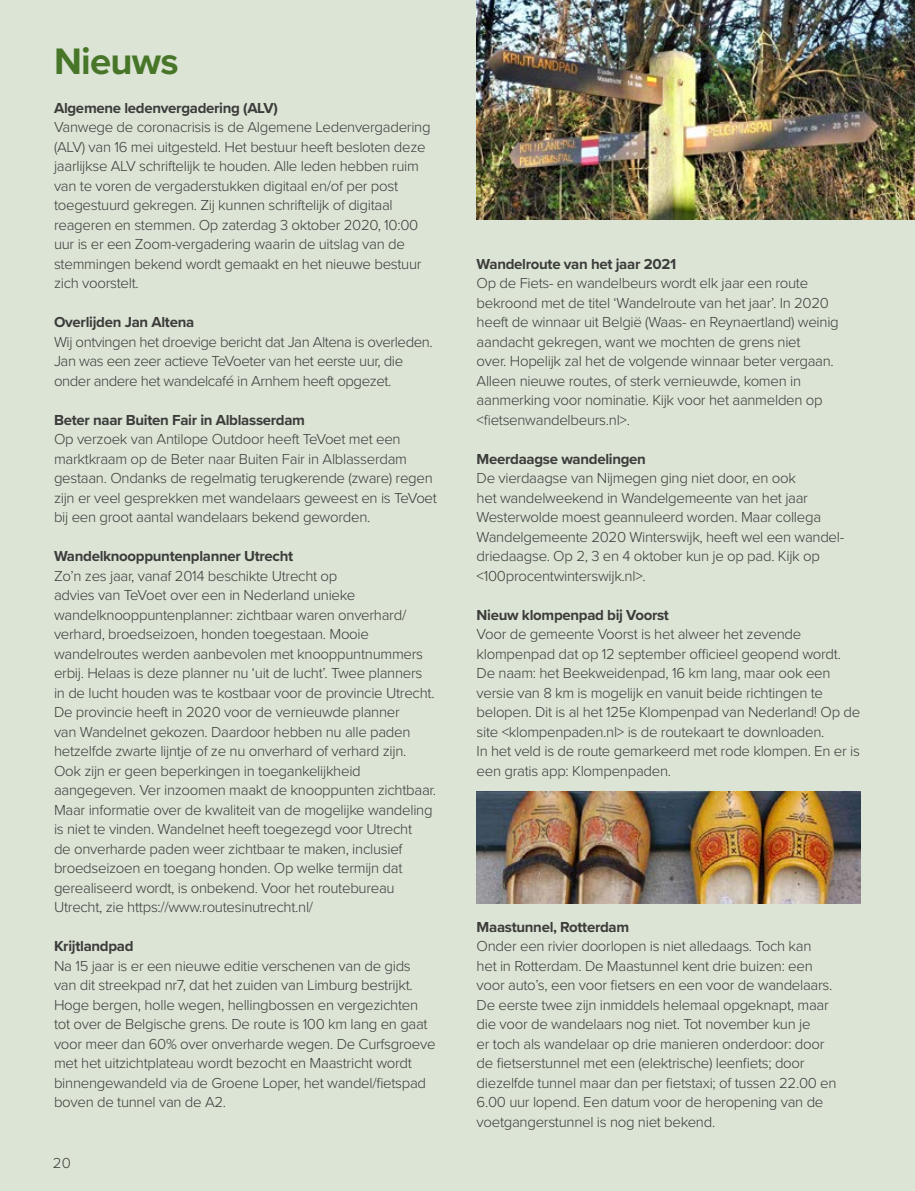
<style>
.page{position:relative;width:915px;height:1191px;background:#fff}
.page>*{position:absolute;margin:0;border:0;box-sizing:border-box;transform-origin:0 0}
.t1{font:700 38.25px "Proxima Nova";letter-spacing:-.02em;color:#487629}
.t2{font:300 15px/19.5px "Proxima Nova";letter-spacing:-.02em;color:#3c3c3b}
.t3{font:700 15px "Proxima Nova";letter-spacing:-.02em;color:#3c3c3b}
</style>
<div class="page">
<div style="left:0;top:0;width:914px;height:1191px;background:#dbe4d5"></div>
<img style="left:476px;top:791px;width:384px;height:113px">
<img style="left:476px;top:0;width:438px;height:219px">
<h1 class="t1" style="left:54px;top:33px;width:126px">Nieuws</h1>
<p class="t3" style="left:54px;top:96px;width:225px">Algemene ledenvergadering (ALV)</p>
<p class="t2" style="left:54px;top:116px;width:378px">Vanwege de coronacrisis is de Algemene Ledenvergadering (ALV) van 16 mei uitgesteld. Het bestuur heeft besloten deze jaarlijkse ALV schriftelijk te houden. Alle leden hebben ruim van te voren de vergaderstukken digitaal en/of per post toegestuurd gekregen. Zij kunnen schriftelijk of digitaal reageren en stemmen. Op zaterdag 3 oktober 2020, 10:00 uur is er een Zoom-vergadering waarin de uitslag van de stemmingen bekend wordt gemaakt en het nieuwe bestuur zich voorstelt.</p>
<p class="t3" style="left:54px;top:311px;width:142px">Overlijden Jan Altena</p>
<p class="t2" style="left:54px;top:331px;width:380px">Wij ontvingen het droevige bericht dat Jan Altena is overleden.<br>Jan was een zeer actieve TeVoeter van het eerste uur, die onder andere het wandelcafé in Arnhem heeft opgezet.</p>
<p class="t3" style="left:54px;top:408px;width:252px">Beter naar Buiten Fair in Alblasserdam</p>
<p class="t2" style="left:54px;top:428px;width:384px">Op verzoek van Antilope Outdoor heeft TeVoet met een marktkraam op de Beter naar Buiten Fair in Alblasserdam gestaan. Ondanks de regelmatig terugkerende (zware) regen zijn er veel gesprekken met wandelaars geweest en is TeVoet bij een groot aantal wandelaars bekend geworden.</p>
<p class="t3" style="left:54px;top:545px;width:241px">Wandelknooppuntenplanner Utrecht</p>
<p class="t2" style="left:54px;top:565px;width:383px">Zo’n zes jaar, vanaf 2014 beschikte Utrecht op<br>advies van TeVoet over een in Nederland unieke wandelknooppuntenplanner: zichtbaar waren onverhard/ verhard, broedseizoen, honden toegestaan. Mooie wandelroutes werden aanbevolen met knooppuntnummers erbij. Helaas is deze planner nu ‘uit de lucht’. Twee planners in de lucht houden was te kostbaar voor de provincie Utrecht.<br>De provincie heeft in 2020 voor de vernieuwde planner<br>van Wandelnet gekozen. Daardoor hebben nu alle paden hetzelfde zwarte lijntje of ze nu onverhard of verhard zijn.<br>Ook zijn er geen beperkingen in toegankelijkheid aangegeven. Ver inzoomen maakt de knooppunten zichtbaar.<br>Maar informatie over de kwaliteit van de mogelijke wandeling is niet te vinden. Wandelnet heeft toegezegd voor Utrecht<br>de onverharde paden weer zichtbaar te maken, inclusief broedseizoen en toegang honden. Op welke termijn dat gerealiseerd wordt, is onbekend. Voor het routebureau Utrecht, zie https://www.routesinutrecht.nl/</p>
<p class="t3" style="left:54px;top:935px;width:81px">Krijtlandpad</p>
<p class="t2" style="left:54px;top:955px;width:383px">Na 15 jaar is er een nieuwe editie verschenen van de gids van dit streekpad nr7, dat het zuiden van Limburg bestrijkt.<br>Hoge bergen, holle wegen, hellingbossen en vergezichten tot over de Belgische grens. De route is 100 km lang en gaat voor meer dan 60% over onverharde wegen. De Curfsgroeve met het uitzichtplateau wordt bezocht en Maastricht wordt binnengewandeld via de Groene Loper, het wandel/fietspad boven de tunnel van de A2.</p>
<p class="t2" style="left:53px;top:1152px;width:19px">20</p>
<p class="t3" style="left:476px;top:252px;width:201px">Wandelroute van het jaar 2021</p>
<p class="t2" style="left:476px;top:272px;width:363px">Op de Fiets- en wandelbeurs wordt elk jaar een route bekroond met de titel ‘Wandelroute van het jaar’. In 2020 heeft de winnaar uit België (Waas- en Reynaertland) weinig aandacht gekregen, want we mochten de grens niet<br>over. Hopelijk zal het de volgende winnaar beter vergaan.<br>Alleen nieuwe routes, of sterk vernieuwde, komen in aanmerking voor nominatie. Kijk voor het aanmelden op &lt;fietsenwandelbeurs.nl&gt;.</p>
<p class="t3" style="left:476px;top:447px;width:171px">Meerdaagse wandelingen</p>
<p class="t2" style="left:476px;top:467px;width:369px">De vierdaagse van Nijmegen ging niet door, en ook<br>het wandelweekend in Wandelgemeente van het jaar Westerwolde moest geannuleerd worden. Maar collega Wandelgemeente 2020 Winterswijk, heeft wel een wandel&shy;driedaagse. Op 2, 3 en 4 oktober kun je op pad. Kijk op &lt;100procentwinterswijk.nl&gt;.</p>
<p class="t3" style="left:476px;top:603px;width:194px">Nieuw klompenpad bij Voorst</p>
<p class="t2" style="left:476px;top:623px;width:385px">Voor de gemeente Voorst is het alweer het zevende klompenpad dat op 12 september officieel geopend wordt.<br>De naam: het Beekweidenpad, 16 km lang, maar ook een versie van 8 km is mogelijk en vanuit beide richtingen te belopen. Dit is al het 125e Klompenpad van Nederland! Op de site &lt;klompenpaden.nl&gt; is de routekaart te downloaden.<br>In het veld is de route gemarkeerd met rode klompen. En er is een gratis app: Klompenpaden.</p>
<p class="t3" style="left:476px;top:915px;width:154px">Maastunnel, Rotterdam</p>
<p class="t2" style="left:476px;top:935px;width:361px">Onder een rivier doorlopen is niet alledaags. Toch kan<br>het in Rotterdam. De Maastunnel kent drie buizen: een voor auto’s, een voor fietsers en een voor de wandelaars.<br>De eerste twee zijn inmiddels helemaal opgeknapt, maar die voor de wandelaars nog niet. Tot november kun je<br>er toch als wandelaar op drie manieren onderdoor: door de fietserstunnel met een (elektrische) leenfiets; door diezelfde tunnel maar dan per fietstaxi; of tussen 22.00 en 6.00 uur lopend. Een datum voor de heropening van de voetgangerstunnel is nog niet bekend.</p>
</div>
